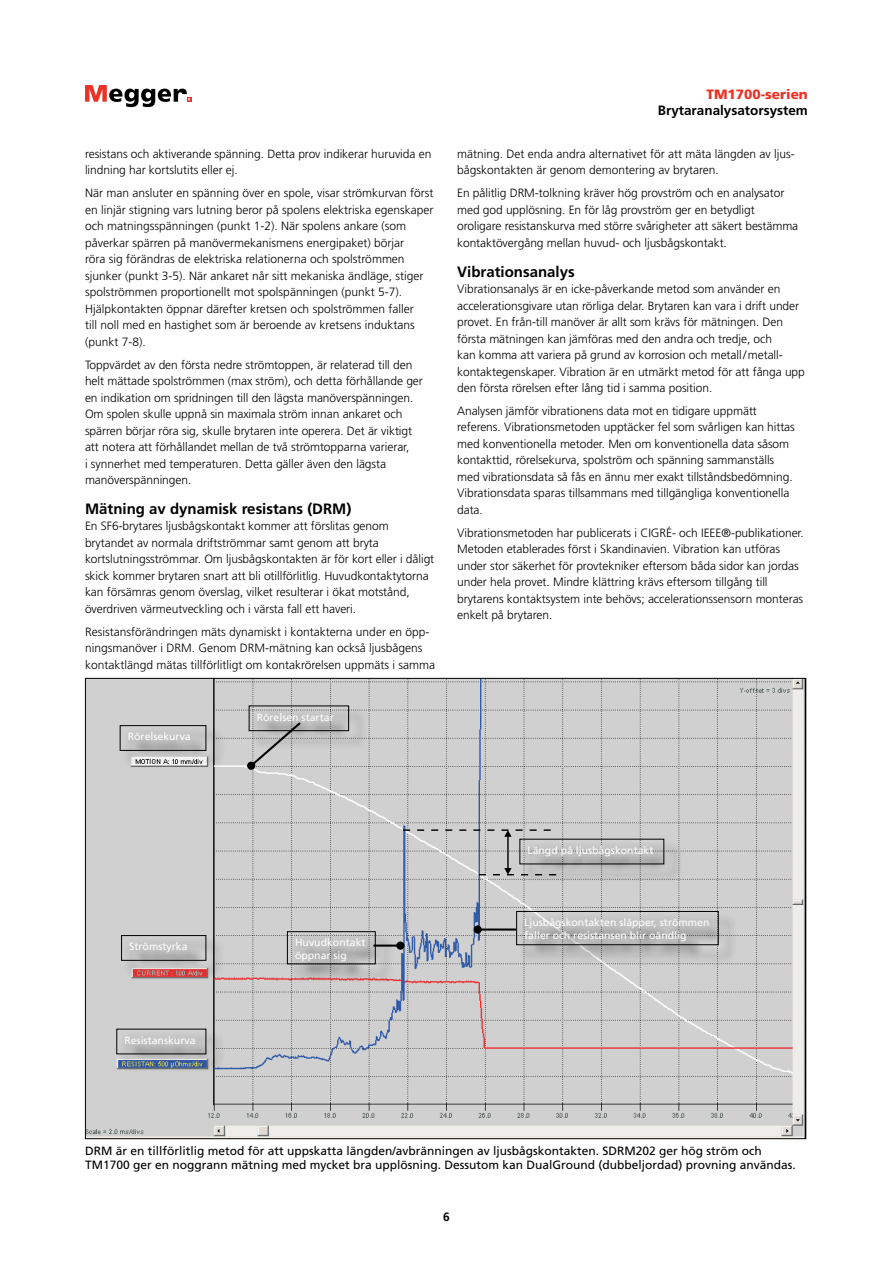
<style>
.page{position:relative;width:893px;height:1263px;background:#fff}
.page>*{position:absolute;margin:0;border:0;box-sizing:border-box;transform-origin:0 0}
.t1{font:700 15px "Frutiger LT Std";color:#000}
.t2{font:700 13.5px "Frutiger LT Std";color:#000}
.t3{font:900 13.5px "Frutiger LT Std";color:#ee3124}
.t4{font:300 12px/16.5px "Frutiger LT Std";letter-spacing:-.005em;color:#000}
.t5{font:12px/14.4px "Frutiger LT Std";color:#000}
.t6{font:700 12px "Frutiger LT Std";color:#000}
.t7{font:10.5px/12.6px "Frutiger LT Std";color:#fff}
</style>
<div class="page">
<svg style="left:85px;top:85px;width:106px;height:22px"></svg>
<img style="left:87px;top:680px;width:717px;height:457px">
<hr style="left:507px;top:836px;width:2px;height:33px;background:#000">
<svg style="left:403px;top:829px;width:155px;height:8px"></svg>
<svg style="left:479px;top:868px;width:43px;height:7px"></svg>
<hr style="left:478px;top:928px;width:38px;height:2px;background:#000">
<div style="left:474px;top:925px;width:8px;height:9px;background:#000;border-radius:50%"></div>
<svg style="left:248px;top:720px;width:55px;height:49px"></svg>
<div style="left:247px;top:762px;width:8px;height:8px;background:#000;border-radius:50%"></div>
<hr style="left:373px;top:944px;width:27px;height:3px;background:#000">
<div style="left:396px;top:941px;width:8px;height:9px;background:#000;border-radius:50%"></div>
<div style="left:251px;top:708px;width:117px;height:42px;background:#000;opacity:.75"></div>
<div style="left:249px;top:705px;width:100px;height:26px;border:1px solid #000"></div>
<div style="left:122px;top:727px;width:103px;height:43px;background:#000;opacity:.75"></div>
<div style="left:120px;top:725px;width:86px;height:26px;border:1px solid #000"></div>
<div style="left:123px;top:937px;width:102px;height:42px;background:#000;opacity:.75"></div>
<div style="left:121px;top:935px;width:85px;height:26px;border:1px solid #000"></div>
<div style="left:119px;top:1031px;width:106px;height:42px;background:#000;opacity:.75"></div>
<div style="left:289px;top:933px;width:106px;height:50px;background:#000;opacity:.75"></div>
<div style="left:287px;top:931px;width:89px;height:33px;border:1px solid #000"></div>
<div style="left:522px;top:841px;width:161px;height:42px;background:#000;opacity:.75"></div>
<div style="left:518px;top:913px;width:219px;height:50px;background:#000;opacity:.75"></div>
<div style="left:516px;top:911px;width:203px;height:34px;border:1px solid #000"></div>
<p class="t4" style="left:85px;top:146px;width:348px">resistans och aktiverande spänning. Detta prov indikerar huruvida en lindning har kortslutits eller ej.</p>
<p class="t4" style="left:85px;top:185px;width:350px">När man ansluter en spänning över en spole, visar strömkurvan först en linjär stigning vars lutning beror på spolens elektriska egenskaper och matningsspänningen (punkt 1-2). När spolens ankare (som påverkar spärren på manövermekanismens energipaket) börjar<br>röra sig förändras de elektriska relationerna och spolströmmen sjunker (punkt 3-5). När ankaret når sitt mekaniska ändläge, stiger spolströmmen proportionellt mot spolspänningen (punkt 5-7).<br>Hjälpkontakten öppnar därefter kretsen och spolströmmen faller<br>till noll med en hastighet som är beroende av kretsens induktans (punkt 7-8).</p>
<p class="t4" style="left:85px;top:356px;width:339px">Toppvärdet av den första nedre strömtoppen, är relaterad till den helt mättade spolströmmen (max ström), och detta förhållande ger en indikation om spridningen till den lägsta manöverspänningen.<br>Om spolen skulle uppnå sin maximala ström innan ankaret och spärren börjar röra sig, skulle brytaren inte operera. Det är viktigt att notera att förhållandet mellan de två strömtopparna varierar,<br>i synnerhet med temperaturen. Detta gäller även den lägsta manöverspänningen.</p>
<p class="t1" style="left:85px;top:500px;width:268px">Mätning av dynamisk resistans (DRM)</p>
<p class="t4" style="left:85px;top:518px;width:351px">En SF6-brytares ljusbågskontakt kommer att förslitas genom brytandet av normala driftströmmar samt genom att bryta kortslutningsströmmar. Om ljusbågskontakten är för kort eller i dåligt skick kommer brytaren snart att bli otillförlitlig. Huvudkontaktytorna kan försämras genom överslag, vilket resulterar i ökat motstånd, överdriven värmeutveckling och i värsta fall ett haveri.</p>
<p class="t4" style="left:85px;top:624px;width:352px">Resistansförändringen mäts dynamiskt i kontakterna under en öpp&shy;ningsmanöver i DRM. Genom DRM-mätning kan också ljusbågens kontaktlängd mätas tillförlitligt om kontakrörelsen uppmäts i samma</p>
<p class="t7" style="left:128px;top:730px;width:65px">Rörelsekurva</p>
<p class="t7" style="left:257px;top:711px;width:79px">Rörelsen startar</p>
<p class="t3" style="left:707px;top:86px;width:103px">TM1700-serien</p>
<p class="t2" style="left:658px;top:102px;width:152px">Brytaranalysatorsystem</p>
<p class="t4" style="left:457px;top:146px;width:339px">mätning. Det enda andra alternativet för att mäta längden av ljus&shy;bågskontakten är genom demontering av brytaren.</p>
<p class="t4" style="left:457px;top:185px;width:343px">En pålitlig DRM-tolkning kräver hög provström och en analysator med god upplösning. En för låg provström ger en betydligt oroligare resistanskurva med större svårigheter att säkert bestämma kontaktövergång mellan huvud- och ljusbågskontakt.</p>
<p class="t1" style="left:457px;top:262px;width:119px">Vibrationsanalys</p>
<p class="t4" style="left:457px;top:281px;width:349px">Vibrationsanalys är en icke-påverkande metod som använder en accelerationsgivare utan rörliga delar. Brytaren kan vara i drift under provet. En från-till manöver är allt som krävs för mätningen. Den första mätningen kan jämföras med den andra och tredje, och<br>kan komma att variera på grund av korrosion och metall/metall&shy;kontaktegenskaper. Vibration är en utmärkt metod för att fånga upp den första rörelsen efter lång tid i samma position.</p>
<p class="t4" style="left:457px;top:403px;width:339px">Analysen jämför vibrationens data mot en tidigare uppmätt referens. Vibrationsmetoden upptäcker fel som svårligen kan hittas med konventionella metoder. Men om konventionella data såsom kontakttid, rörelsekurva, spolström och spänning sammanställs med vibrationsdata så fås en ännu mer exakt tillståndsbedömning.<br>Vibrationsdata sparas tillsammans med tillgängliga konventionella data.</p>
<p class="t4" style="left:457px;top:525px;width:348px">Vibrationsmetoden har publicerats i CIGRÉ- och IEEE®-publikationer.<br>Metoden etablerades först i Skandinavien. Vibration kan utföras under stor säkerhet för provtekniker eftersom båda sidor kan jordas under hela provet. Mindre klättring krävs eftersom tillgång till brytarens kontaktsystem inte behövs; accelerationssensorn monteras enkelt på brytaren.</p>
<p class="t7" style="left:129px;top:940px;width:60px">Strömstyrka</p>
<p class="t7" style="left:124px;top:1034px;width:73px">Resistanskurva</p>
<p class="t7" style="left:295px;top:936px;width:72px">Huvudkontakt öppnar sig</p>
<p class="t7" style="left:527px;top:844px;width:128px">Längd på ljusbågskontakt</p>
<p class="t7" style="left:524px;top:916px;width:187px">Ljusbågskontakten släpper, strömmen faller och resistansen blir oändlig</p>
<p class="t5" style="left:85px;top:1144px;width:712px">DRM är en tillförlitlig metod för att uppskatta längden/avbränningen av ljusbågskontakten. SDRM202 ger hög ström och<br>TM1700 ger en noggrann mätning med mycket bra upplösning. Dessutom kan DualGround (dubbeljordad) provning användas.</p>
<p class="t6" style="left:443px;top:1210px;width:8px">6</p>
</div>
